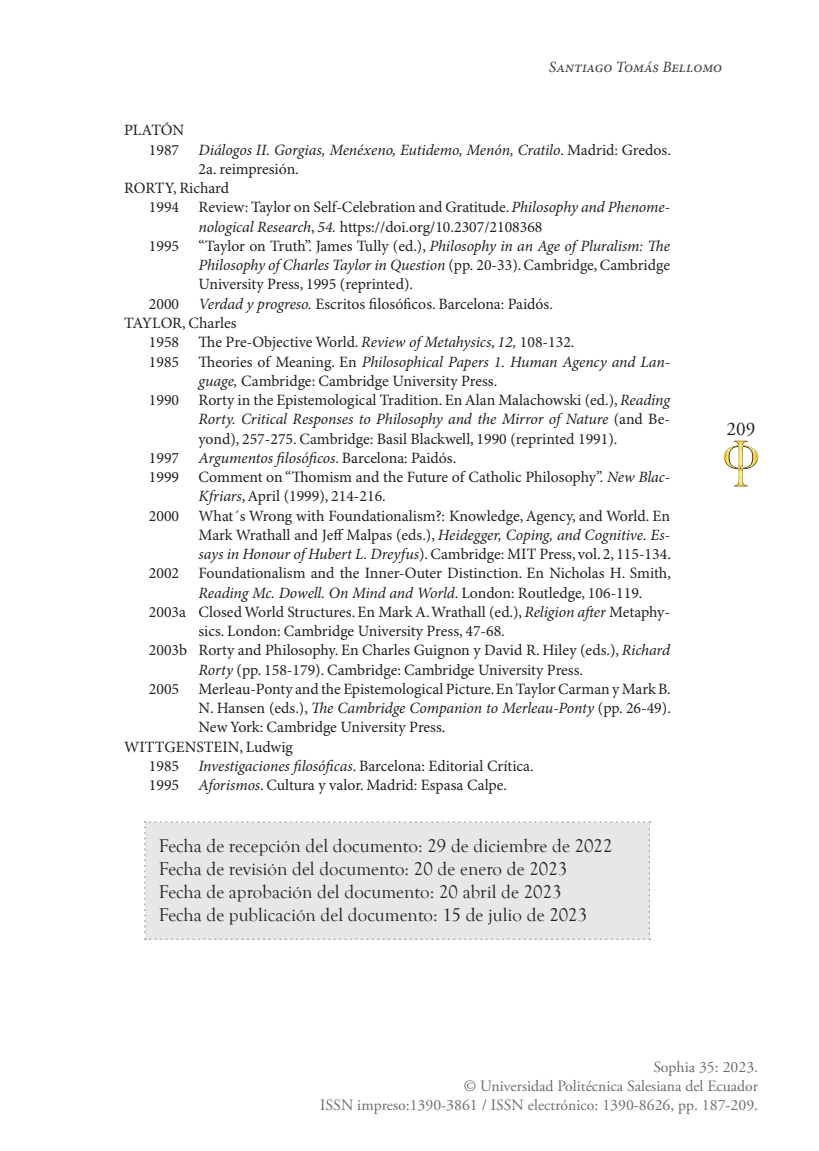
<style>
.page{position:relative;width:819px;height:1151px;background:#fff}
.page>*{position:absolute;margin:0;border:0;box-sizing:border-box;transform-origin:0 0}
.t1{font:19.25px "Adobe Garamond Pro";color:#231f20}
.fechas{font:18.9px "Goudy Old Style T";color:#231f20}
.bibliografía{font:15.75px/19.2px "Minion Pro";color:#231f20}
.t2{font:15.75px/19.2px "Adobe Garamond Pro";color:#6c6d70;text-align:right}
.bibliografía-2{font:italic 15.75px/19.2px "Minion Pro";letter-spacing:-.005em;color:#231f20}
.t3{font:italic 15.75px "Minion Pro";color:#3e3e3f}
.s1{font-style:normal}
.s2{font-style:italic}
</style>
<div class="page">
<img style="left:723px;top:440px;width:35px;height:47px">
<div style="left:144px;top:821px;width:506px;height:119px;background:#e6e7e9"></div>
<p class="t3" style="left:549px;top:56px;width:175px">Santiago Tomás Bellomo</p>
<p class="bibliografía" style="left:124px;top:121px;width:62px">PLATÓN</p>
<p class="bibliografía-2" style="left:198px;top:140px;width:474px;text-indent:-50px"><span class="s1">1987</span> Diálogos II. Gorgias, Menéxeno, Eutidemo, Menón, Cratilo<span class="s1">. Madrid: Gredos.<br>2a. reimpresión.</span></p>
<p class="bibliografía" style="left:124px;top:179px;width:106px">RORTY, Richard</p>
<p class="bibliografía" style="left:198px;top:198px;width:473px;text-indent:-50px">1994 Review: Taylor on Self-Celebration and Gratitude. <span class="s2">Philosophy and Phenome&shy;nological Research</span>, <span class="s2">54.</span> https://doi.org/10.2307/2108368</p>
<p class="bibliografía" style="left:198px;top:237px;width:473px;text-align:justify;text-indent:-50px">1995 “Taylor on Truth”. James Tully (ed.), <span class="s2">Philosophy in an Age of Pluralism: The Philosophy of Charles Taylor in Question</span> (pp. 20-33). Cambridge, Cambridge University Press, 1995 (reprinted).</p>
<p class="bibliografía" style="left:149px;top:295px;width:405px">2000 <span class="s2">Verdad y progreso.</span> Escritos filosóficos. Barcelona: Paidós.</p>
<p class="bibliografía" style="left:124px;top:314px;width:114px">TAYLOR, Charles</p>
<p class="bibliografía" style="left:149px;top:333px;width:427px">1958 The Pre-Objective World. <span class="s2">Review of Metahysics</span>, <span class="s2">12,</span> 108-132.</p>
<p class="bibliografía" style="left:198px;top:352px;width:473px;text-indent:-50px">1985 Theories of Meaning. En <span class="s2">Philosophical Papers 1. Human Agency and Lan&shy;guage,</span> Cambridge: Cambridge University Press.</p>
<p class="bibliografía" style="left:198px;top:391px;width:474px;text-align:justify;text-indent:-50px">1990 Rorty in the Epistemological Tradition. En Alan Malachowski (ed.), <span class="s2">Reading Rorty. Critical Responses to Philosophy and the Mirror of Nature</span> (and Be&shy;yond), 257-275. Cambridge: Basil Blackwell, 1990 (reprinted 1991).</p>
<p class="bibliografía" style="left:149px;top:449px;width:309px">1997 <span class="s2">Argumentos filosóficos</span>. Barcelona: Paidós.</p>
<p class="bibliografía" style="left:198px;top:468px;width:473px;text-indent:-50px">1999 Comment on “Thomism and the Future of Catholic Philosophy”. <span class="s2">New Blac-<br>Kfriars</span>, April (1999), 214-216.</p>
<p class="bibliografía" style="left:198px;top:506px;width:474px;text-align:justify;text-indent:-50px">2000 What´s Wrong with Foundationalism?: Knowledge, Agency, and World. En Mark Wrathall and Jeff Malpas (eds.), <span class="s2">Heidegger, Coping, and Cognitive. Es&shy;says in Honour of Hubert L. Dreyfus</span>). Cambridge: MIT Press, vol. 2, 115-134.</p>
<p class="bibliografía" style="left:198px;top:564px;width:474px;text-indent:-50px">2002 Foundationalism and the Inner-Outer Distinction. En Nicholas H. Smith,<br><span class="s2">Reading Mc. Dowell. On Mind and World</span>. London: Routledge, 106-119.</p>
<p class="bibliografía" style="left:198px;top:603px;width:473px;text-indent:-50px">2003a Closed World Structures. En Mark A. Wrathall (ed.), <span class="s2">Religion after</span> Metaphy&shy;sics. London: Cambridge University Press, 47-68.</p>
<p class="bibliografía" style="left:198px;top:641px;width:473px;text-indent:-50px">2003b Rorty and Philosophy. En Charles Guignon y David R. Hiley (eds.), <span class="s2">Richard<br>Rorty</span> (pp. 158-179). Cambridge: Cambridge University Press.</p>
<p class="bibliografía" style="left:198px;top:680px;width:474px;text-align:justify;text-indent:-50px">2005 Merleau-Ponty and the Epistemological Picture. En Taylor Carman y Mark B.<br>N. Hansen (eds.), <span class="s2">The Cambridge Companion to Merleau-Ponty</span> (pp. 26-49).<br>New York: Cambridge University Press.</p>
<p class="bibliografía" style="left:124px;top:737px;width:170px">WITTGENSTEIN, Ludwig</p>
<p class="bibliografía" style="left:149px;top:757px;width:386px">1985 <span class="s2">Investigaciones filosóficas</span>. Barcelona: Editorial Crítica.</p>
<p class="bibliografía" style="left:149px;top:776px;width:359px">1995 <span class="s2">Aforismos</span>. Cultura y valor. Madrid: Espasa Calpe.</p>
<p class="fechas" style="left:159px;top:835px;width:455px">Fecha de recepción del documento: 29 de diciembre de 2022</p>
<p class="fechas" style="left:159px;top:858px;width:410px">Fecha de revisión del documento: 20 de enero de 2023</p>
<p class="fechas" style="left:159px;top:881px;width:404px">Fecha de aprobación del documento: 20 abril de 2023</p>
<p class="fechas" style="left:159px;top:904px;width:430px">Fecha de publicación del documento: 15 de julio de 2023</p>
<p class="t1" style="left:726px;top:417px;width:30px">209</p>
<p class="t2" style="left:320px;top:1058px;width:439px">Sophia 35: 2023.<br>© Universidad Politécnica Salesiana del Ecuador<br>ISSN impreso:1390-3861 / ISSN electrónico: 1390-8626, pp. 187-209.</p>
</div>
